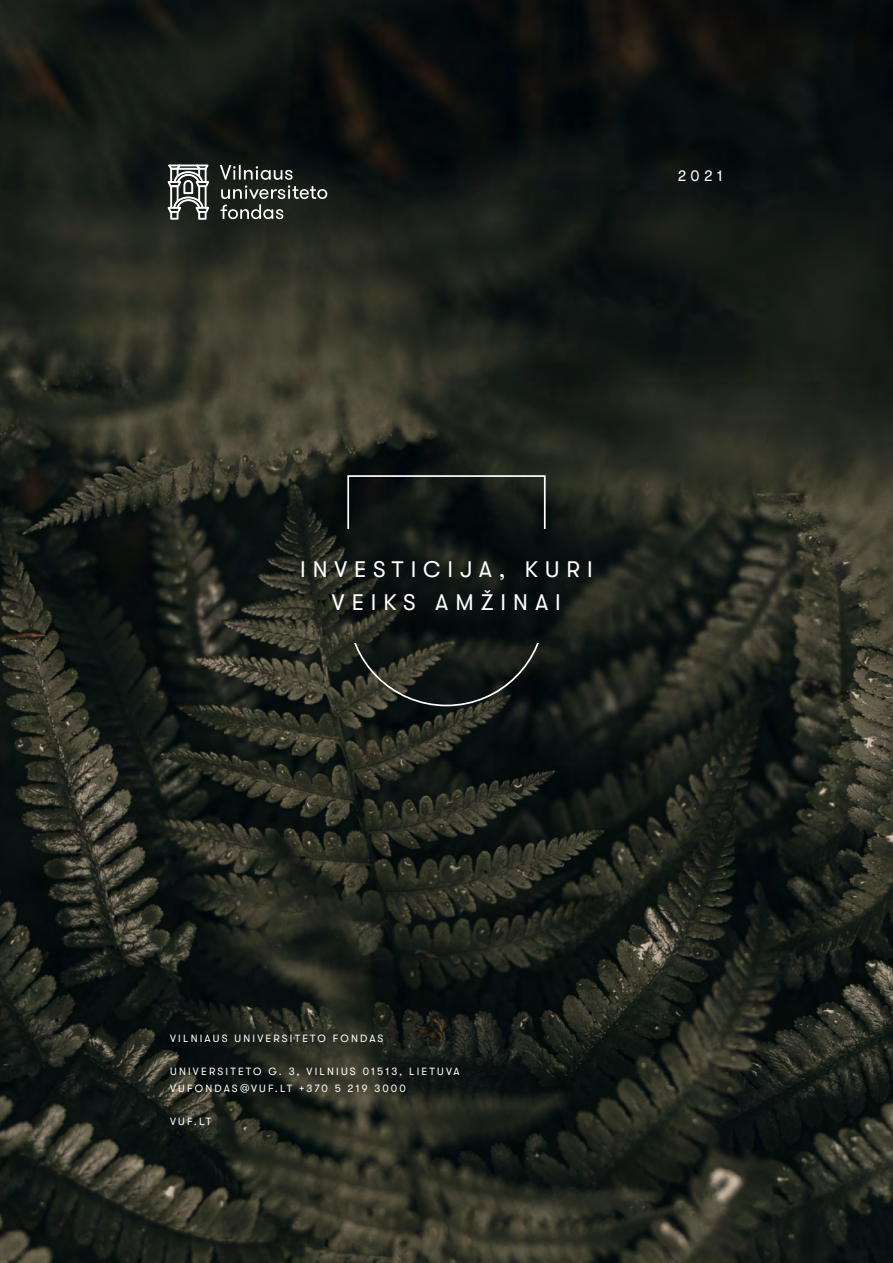
<style>
.page{position:relative;width:893px;height:1263px;background:#fff}
.page>*{position:absolute;margin:0;border:0;box-sizing:border-box;transform-origin:0 0}
.t1{font:22.5px/33px "GT Walsheim";letter-spacing:.31em;color:#fff;text-align:center}
.t2{font:15px "GT Walsheim";color:#fff}
.t3{font:10.5px/16.5px "GT Walsheim";letter-spacing:.21em;color:#fff}
</style>
<div class="page">
<img style="left:0;top:0;width:893px;height:1263px">
<svg style="left:346px;top:474px;width:200px;height:233px;background:#1f2420"></svg>
<img style="left:306px;top:529px;width:281px;height:113px">
<svg style="left:168px;top:164px;width:41px;height:56px"></svg>
<svg style="left:220px;top:165px;width:107px;height:54px;background:#3f433f"></svg>
<h2 class="t2" style="left:678px;top:167px;width:47px">2021</h2>
<h1 class="t1" style="left:300px;top:553px;width:294px">INVESTICIJA, KURI<br>VEIKS AMŽINAI</h1>
<p class="t3" style="left:170px;top:1030px;width:215px">VILNIAUS UNIVERSITETO FONDAS</p>
<p class="t3" style="left:170px;top:1063px;width:291px">UNIVERSITETO G. 3, VILNIUS 01513, LIETUVA<br>VUFONDAS@VUF.LT +370 5 219 3000</p>
<p class="t3" style="left:170px;top:1113px;width:43px">VUF.LT</p>
</div>
